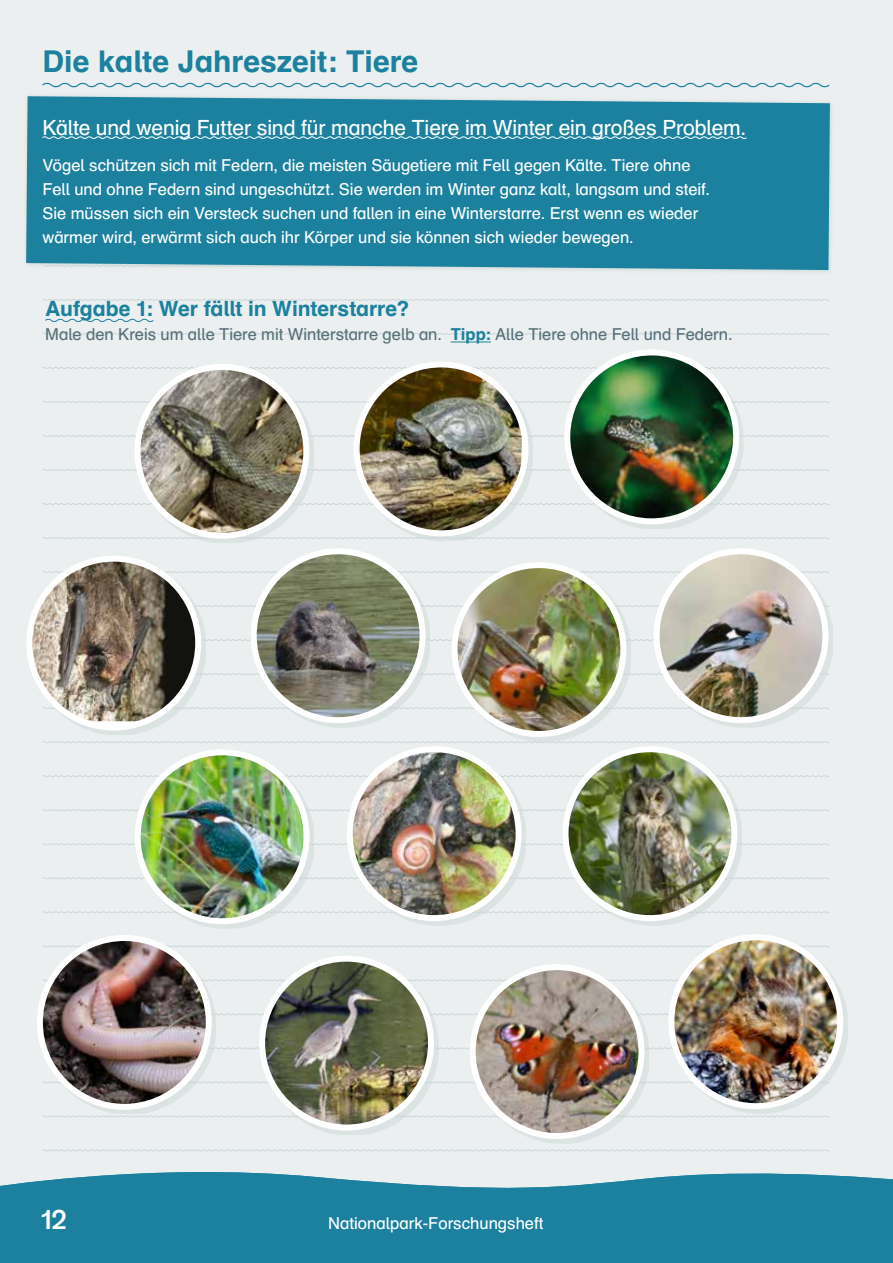
<style>
.page{position:relative;width:893px;height:1263px;background:#ebefef}
.page>*{position:absolute;margin:0;border:0;box-sizing:border-box;transform-origin:0 0}
.t1{font:30px "Schulbuch Nord Fett worked";color:#1c819f}
.t2{font:500 27px "Labil Grotesk";color:#fff}
.t3{font:21px "Schulbuch Nord";letter-spacing:-.01em;color:#fff}
.t4{font:21px "Schulbuch Nord Fett worked";letter-spacing:-.005em;color:#1c819f}
.t5{font:16.5px/24px "Schulbuch Nord";color:#fff}
.t6{font:16.5px "Schulbuch Nord";letter-spacing:-.005em;color:#57717a}
.s1{font-family:"Schulbuch Nord Fett worked";color:#1c819f}
</style>
<div class="page">
<svg style="left:42px;top:1149px;width:787px;height:3px"></svg>
<svg style="left:42px;top:333px;width:787px;height:2px"></svg>
<svg style="left:42px;top:299px;width:787px;height:2px"></svg>
<svg style="left:42px;top:82px;width:788px;height:6px"></svg>
<svg style="left:45px;top:318px;width:109px;height:4px"></svg>
<hr style="left:451px;top:342px;width:40px;height:1px;background:#1c819f">
<div style="left:26px;top:96px;width:804px;height:174px;background:#1c819f"></div>
<svg style="left:42px;top:129px;width:788px;height:11px;background:#308ca7"></svg>
<svg style="left:0;top:1172px;width:893px;height:91px;background:#2a88a4"></svg>
<img style="left:33px;top:594px;width:9px;height:98px">
<div style="left:139px;top:754px;width:175px;height:175px;background:#cdd7d7;opacity:.5"></div>
<img style="left:42px;top:934px;width:806px;height:208px">
<img style="left:42px;top:350px;width:791px;height:574px">
<h1 class="t1" style="left:43px;top:43px;width:377px">Die kalte Jahreszeit: Tiere</h1>
<p class="t3" style="left:43px;top:114px;width:705px">Kälte und wenig Futter sind für manche Tiere im Winter ein großes Problem.</p>
<p class="t5" style="left:43px;top:153px;width:669px">Vögel schützen sich mit Federn, die meisten Säugetiere mit Fell gegen Kälte. Tiere ohne Fell und ohne Federn sind ungeschützt. Sie werden im Winter ganz kalt, langsam und steif.<br>Sie müssen sich ein Versteck suchen und fallen in eine Winterstarre. Erst wenn es wieder wärmer wird, erwärmt sich auch ihr Körper und sie können sich wieder bewegen.</p>
<p class="t4" style="left:45px;top:295px;width:366px">Aufgabe 1: Wer fällt in Winterstarre?</p>
<p class="t6" style="left:45px;top:324px;width:689px">Male den Kreis um alle Tiere mit Winterstarre gelb an. <span class="s1">Tipp:</span> Alle Tiere ohne Fell und Federn.</p>
<h2 class="t2" style="left:41px;top:1201px;width:27px">12</h2>
<p class="t5" style="left:328px;top:1211px;width:217px">Nationalpark-Forschungsheft</p>
</div>
